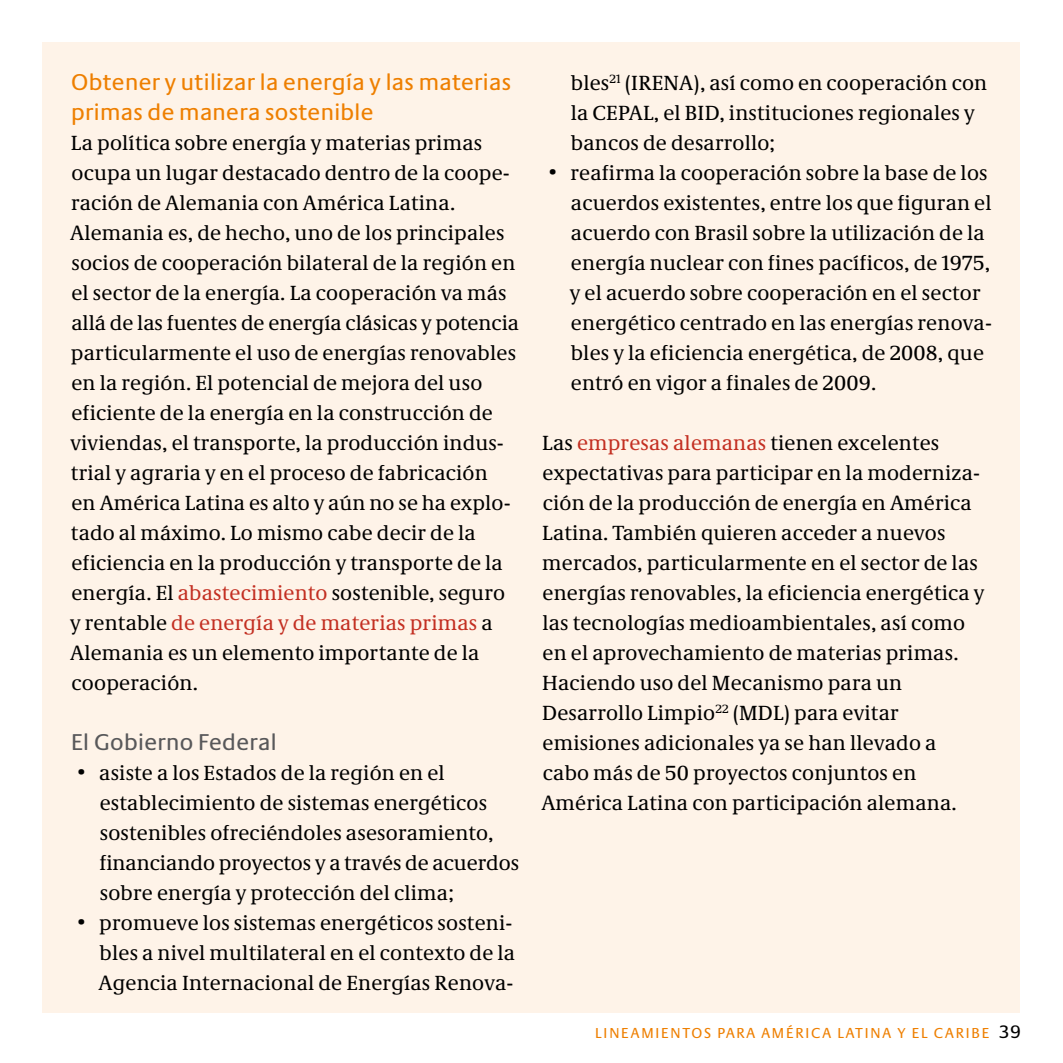
<style>
.page{position:relative;width:1063px;height:1063px;background:#fff}
.page>*{position:absolute;margin:0;border:0;box-sizing:border-box;transform-origin:0 0}
.t1{font:23.75px/30px "Neue Praxis";letter-spacing:.015em;color:#ee7f00}
.t2{font:23.75px "Neue Praxis";letter-spacing:.015em;color:#58585a}
.t3{font:21.25px/30px "Neue Demos";letter-spacing:.01em;color:#000}
.t4{font:18.75px "Neue Praxis";color:#000}
.t5{font:15px "Neue Praxis";letter-spacing:.12em;color:#ee7f00}
.s1{color:#c32f22}
</style>
<div class="page">
<div style="left:43px;top:43px;width:977px;height:970px;background:#fef3e8"></div>
<p class="t1" style="left:71px;top:67px;width:441px">Obtener y utilizar la energía y las materias primas de manera sostenible</p>
<p class="t3" style="left:70px;top:128px;width:451px">La política sobre energía y materias primas ocupa un lugar destacado dentro de la coope&shy;ración de Alemania con América Latina.<br>Alemania es, de hecho, uno de los principales socios de cooperación bilateral de la región en el sector de la energía. La cooperación va más allá de las fuentes de energía clásicas y potencia particularmente el uso de energías renovables en la región. El potencial de mejora del uso eficiente de la energía en la construcción de viviendas, el transporte, la producción indus&shy;trial y agraria y en el proceso de fabricación<br>en América Latina es alto y aún no se ha explo&shy;tado al máximo. Lo mismo cabe decir de la eficiencia en la producción y transporte de la energía. El <span class="s1">abastecimiento</span> sostenible, seguro y rentable <span class="s1">de energía y de materias primas</span> a Alemania es un elemento importante de la cooperación.</p>
<p class="t2" style="left:71px;top:728px;width:207px">El Gobierno Federal</p>
<p class="t3" style="left:99px;top:758px;width:421px;text-indent:-21px">• asiste a los Estados de la región en el establecimiento de sistemas energéticos sostenibles ofreciéndoles asesoramiento, financiando proyectos y a través de acuerdos sobre energía y protección del clima;</p>
<p class="t3" style="left:98px;top:908px;width:418px;text-indent:-20px">• promueve los sistemas energéticos sosteni&shy;bles a nivel multilateral en el contexto de la<br>Agencia Internacional de Energías Renova-</p>
<p class="t3" style="left:571px;top:68px;width:418px">bles<sup>21</sup> (IRENA), así como en cooperación con la CEPAL, el BID, instituciones regionales y bancos de desarrollo;</p>
<p class="t3" style="left:570px;top:158px;width:423px;text-indent:-21px">• reafirma la cooperación sobre la base de los acuerdos existentes, entre los que figuran el acuerdo con Brasil sobre la utilización de la energía nuclear con fines pacíficos, de 1975, y el acuerdo sobre cooperación en el sector energético centrado en las energías renova&shy;bles y la eficiencia energética, de 2008, que entró en vigor a finales de 2009.</p>
<p class="t3" style="left:541px;top:428px;width:445px">Las <span class="s1">empresas alemanas</span> tienen excelentes expectativas para participar en la moderniza&shy;ción de la producción de energía en América Latina. También quieren acceder a nuevos mercados, particularmente en el sector de las energías renovables, la eficiencia energética y las tecnologías medioambientales, así como en el aprovechamiento de materias primas.<br>Haciendo uso del Mecanismo para un Desarrollo Limpio<sup>22</sup> (MDL) para evitar emisiones adicionales ya se han llevado a cabo más de 50 proyectos conjuntos en América Latina con participación alemana.</p>
<p class="t5" style="left:595px;top:1024px;width:37px">Lineamie</p>
<p class="t5" style="left:671px;top:1024px;width:57px">ntos para</p>
<p class="t5" style="left:761px;top:1024px;width:44px">Am érica</p>
<p class="t5" style="left:837px;top:1024px;width:118px">Lati na y el Caribe</p>
<p class="t4" style="left:1000px;top:1020px;width:23px">39</p>
</div>
